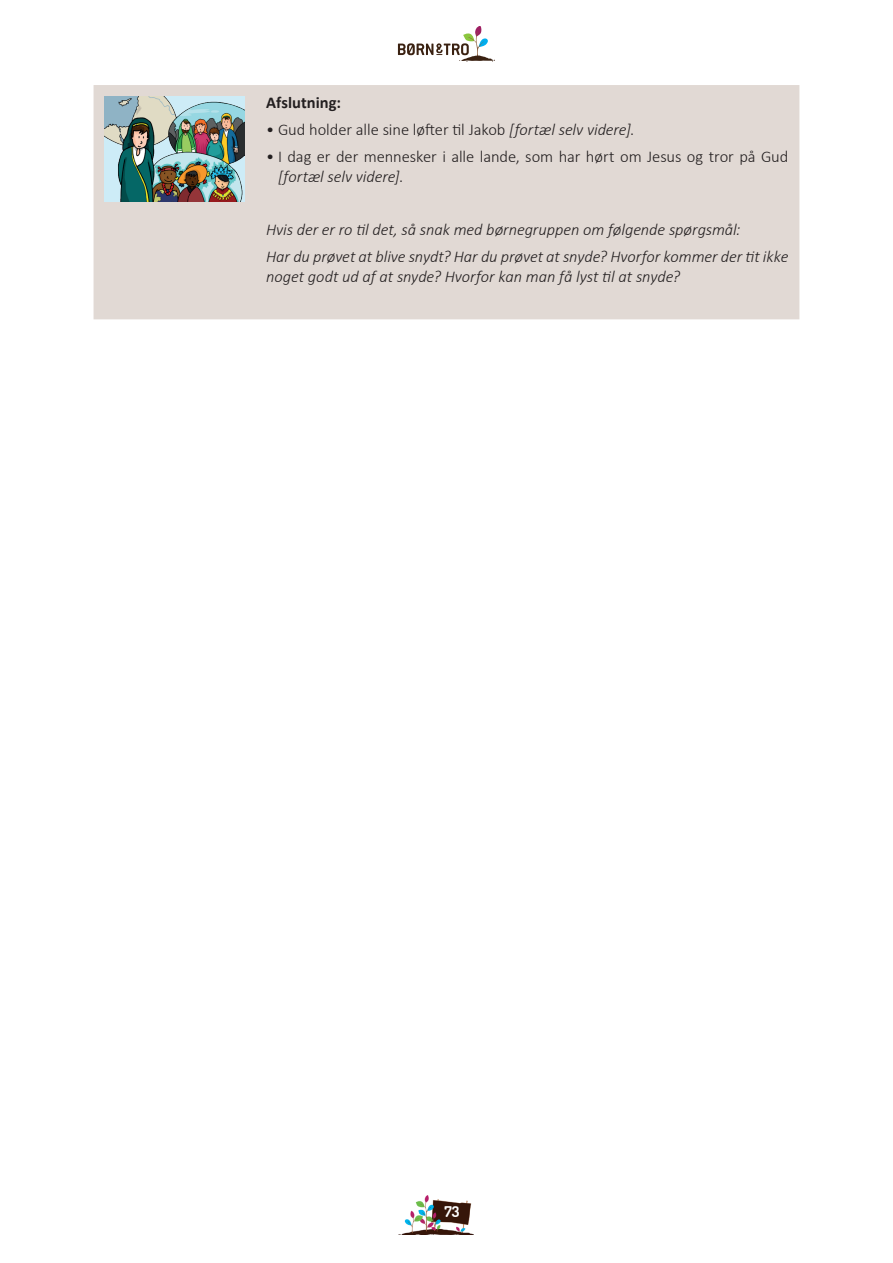
<style>
.page{position:relative;width:893px;height:1263px;background:#fff}
.page>*{position:absolute;margin:0;border:0;box-sizing:border-box;transform-origin:0 0}
.t1{font:italic 300 16.5px/26.8px "Calibri";letter-spacing:-.005em;color:#231f20}
.t2{font:300 16.5px/19.5px "Calibri";letter-spacing:-.005em;color:#231f20}
.t3{font:700 16.5px "Calibri";color:#231f20}
.t4{font:700 14.7px "Dosis";color:#fff}
.s1{font-style:italic}
</style>
<div class="page">
<svg style="left:398px;top:26px;width:97px;height:36px"></svg>
<div style="left:94px;top:85px;width:705px;height:234px;background:#e1d9d4"></div>
<img style="left:105px;top:96px;width:140px;height:105px">
<img style="left:399px;top:1195px;width:74px;height:40px">
<p class="t3" style="left:266px;top:91px;width:76px">Afslutning:</p>
<p class="t2" style="left:266px;top:120px;width:370px">• Gud holder alle sine løfter til Jakob <span class="s1">[fortæl selv videre]</span>.</p>
<p class="t2" style="left:278px;top:147px;width:512px;text-indent:-12px">• I dag er der mennesker i alle lande, som har hørt om Jesus og tror på Gud <span class="s1">[fortæl selv videre]</span>.</p>
<p class="t1" style="left:266px;top:216px;width:524px">Hvis der er ro til det, så snak med børnegruppen om følgende spørgsmål:<br>Har du prøvet at blive snydt? Har du prøvet at snyde? Hvorfor kommer der tit ikke</p>
<p class="t1" style="left:266px;top:262px;width:415px">noget godt ud af at snyde? Hvorfor kan man få lyst til at snyde?</p>
<p class="t4" style="left:444px;top:1202px;width:17px">73</p>
</div>
